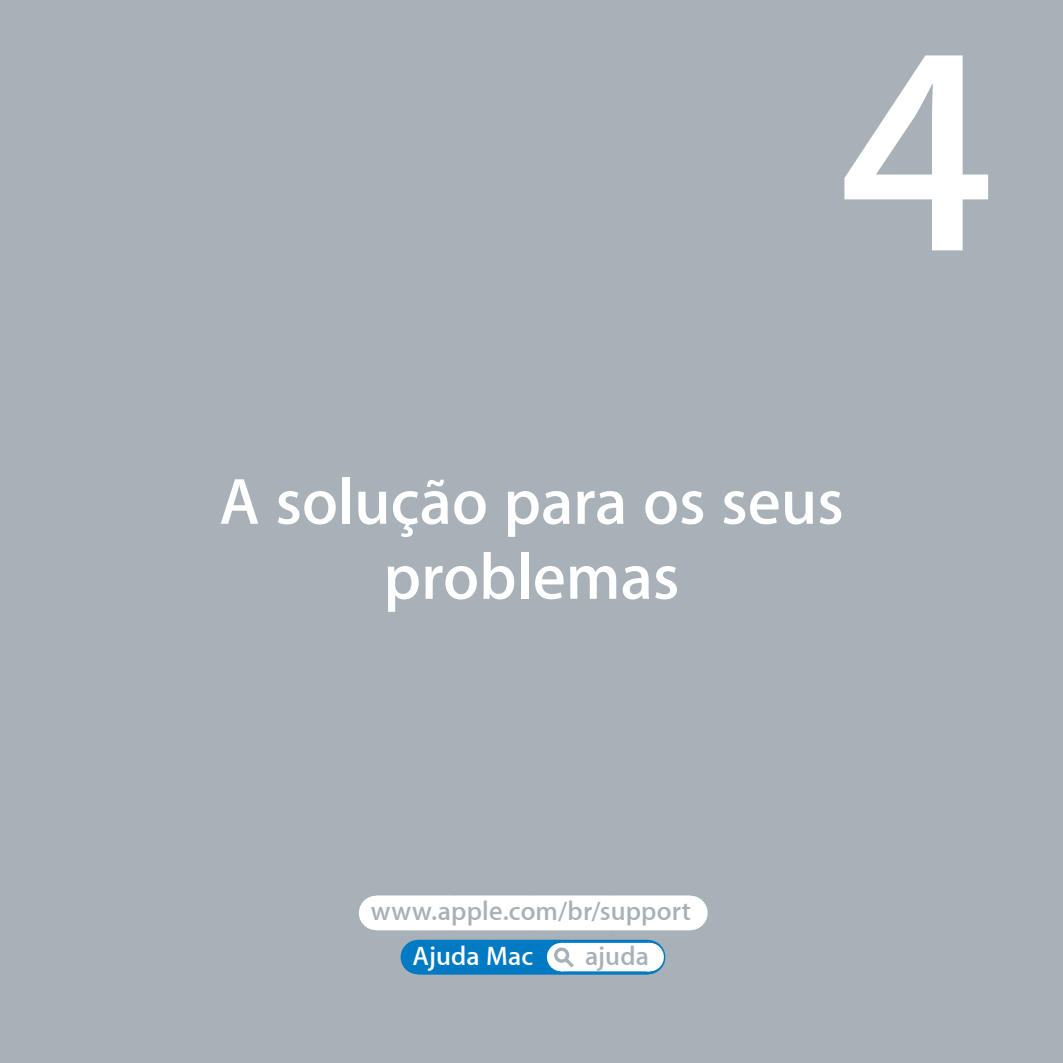
<style>
.page{position:relative;width:1063px;height:1063px;background:#a8b1b7}
.page>*{position:absolute;margin:0;border:0;box-sizing:border-box;transform-origin:0 0}
.t1{font:600 300px "Myriad Set";color:#fff}
.t2{font:600 66px/75px "Myriad Set";color:#fff;text-align:center}
.t3{font:600 27px "Myriad Set";letter-spacing:.005em;color:#a8b1b7}
.t4{font:600 27px "Myriad Set";letter-spacing:.005em;color:#fff}
</style>
<div class="page">
<svg style="left:418px;top:940px;width:232px;height:34px;background:#5aa8d6"></svg>
<div style="left:376px;top:896px;width:314px;height:34px;background:#fff"></div>
<h1 class="t1" style="left:839px;top:-37px;width:157px">4</h1>
<h2 class="t2" style="left:219px;top:463px;width:626px">A solução para os seus problemas</h2>
<p class="t3" style="left:371px;top:894px;width:322px">www.apple.com/br/support</p>
<p class="t4" style="left:413px;top:939px;width:122px">Ajuda Mac</p>
<p class="t3" style="left:585px;top:939px;width:65px">ajuda</p>
</div>
